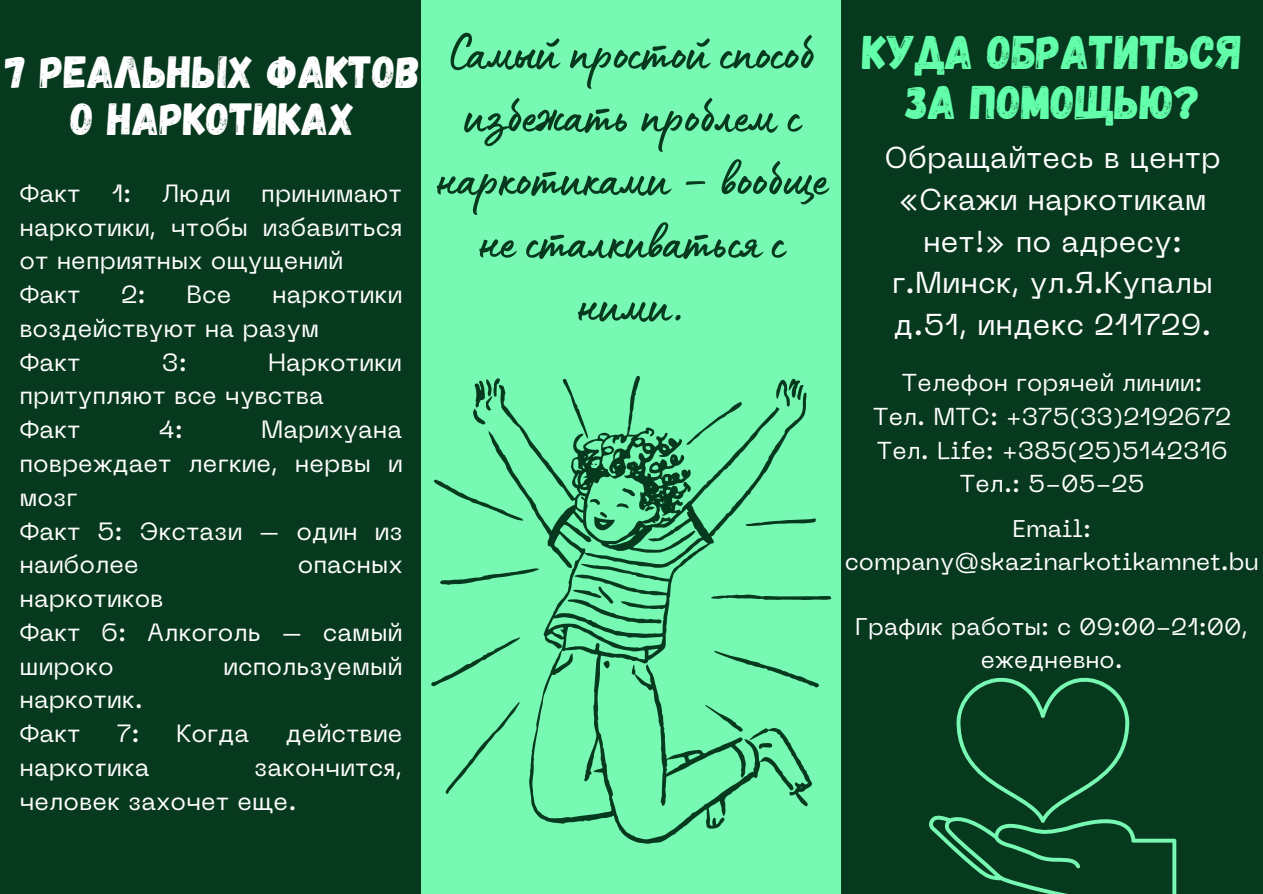
<style>
.page{position:relative;width:1263px;height:894px;background:#fff}
.page>*{position:absolute;margin:0;border:0;box-sizing:border-box;transform-origin:0 0}
.t1{font:52.5px/63px "Lumios Marker";color:#07391e;text-align:center}
.t2{font:46.95px/49.5px "Gagalin";color:#63ffab;text-align:center}
.t3{font:45px/47.2px "Gagalin";color:#fff;text-align:center}
.t4{font:30px/41.5px "PP Neue Machina";color:#fff;text-align:center}
.t5{font:24.75px/33.8px "PP Neue Machina";color:#fff}
.t6{font:24.3px/33.8px "PP Neue Machina";color:#fff;text-align:center}
.t7{font:24px/32.5px "PP Neue Machina";color:#fff;text-align:center}
</style>
<div class="page">
<div style="left:0;top:0;width:1263px;height:893px;background:#77f8b3"></div>
<div style="left:841px;top:0;width:422px;height:893px;background:#07391e"></div>
<div style="left:0;top:0;width:420px;height:893px;background:#07391e"></div>
<svg style="left:431px;top:375px;width:400px;height:468px"></svg>
<svg style="left:929px;top:677px;width:247px;height:216px"></svg>
<h3 class="t3" style="left:6px;top:49px;width:416px">7 реальных фактов о наркотиках</h3>
<p class="t5" style="left:19px;top:176px;width:384px">Факт 1: Люди принимают наркотики, чтобы избавиться от неприятных ощущений<br>Факт</p>
<p class="t5" style="left:121px;top:277px;width:26px">2:</p>
<p class="t5" style="left:186px;top:277px;width:47px">Все</p>
<p class="t5" style="left:19px;top:277px;width:384px;text-indent:253px">наркотики воздействуют на разум<br>Факт</p>
<p class="t5" style="left:162px;top:344px;width:26px">3:</p>
<p class="t5" style="left:19px;top:344px;width:384px;text-indent:249px">Наркотики притупляют все чувства<br>Факт</p>
<p class="t5" style="left:19px;top:412px;width:385px;text-indent:242px">Марихуана повреждает легкие, нервы и мозг<br>Факт 5: Экстази – один из наиболее</p>
<p class="t5" style="left:159px;top:412px;width:26px">4:</p>
<p class="t5" style="left:298px;top:547px;width:106px">опасных</p>
<p class="t5" style="left:19px;top:581px;width:385px">наркотиков<br>Факт 6: Алкоголь – самый широко</p>
<p class="t5" style="left:223px;top:648px;width:181px">используемый</p>
<p class="t5" style="left:19px;top:682px;width:125px">наркотик.<br>Факт</p>
<p class="t5" style="left:117px;top:716px;width:24px">7:</p>
<p class="t5" style="left:176px;top:716px;width:75px">Когда</p>
<p class="t5" style="left:285px;top:716px;width:119px">действие</p>
<p class="t5" style="left:19px;top:749px;width:131px">наркотика</p>
<p class="t5" style="left:19px;top:749px;width:384px;text-indent:235px">закончится, человек захочет еще.</p>
<h1 class="t1" style="left:437px;top:18px;width:391px">Самый простой способ избежать проблем с наркотиками – вообще не сталкиваться с ними.</h1>
<h2 class="t2" style="left:862px;top:28px;width:382px">Куда обратиться за помощью?</h2>
<p class="t4" style="left:884px;top:136px;width:338px">Обращайтесь в центр «Скажи наркотикам нет!» по адресу: г.Минск, ул.Я.Купалы д.51, индекс 211729.</p>
<p class="t6" style="left:873px;top:365px;width:360px">Телефон горячей линии:<br>Тел. МТС: +375(33)2192672<br>Тел. Life: +385(25)5142316<br>Тел.: 5-05-25</p>
<p class="t7" style="left:845px;top:512px;width:416px">Еmail: company@skazinarkotikamnet.bu</p>
<p class="t7" style="left:855px;top:610px;width:394px">График работы: с 09:00-21:00, ежедневно.</p>
</div>
